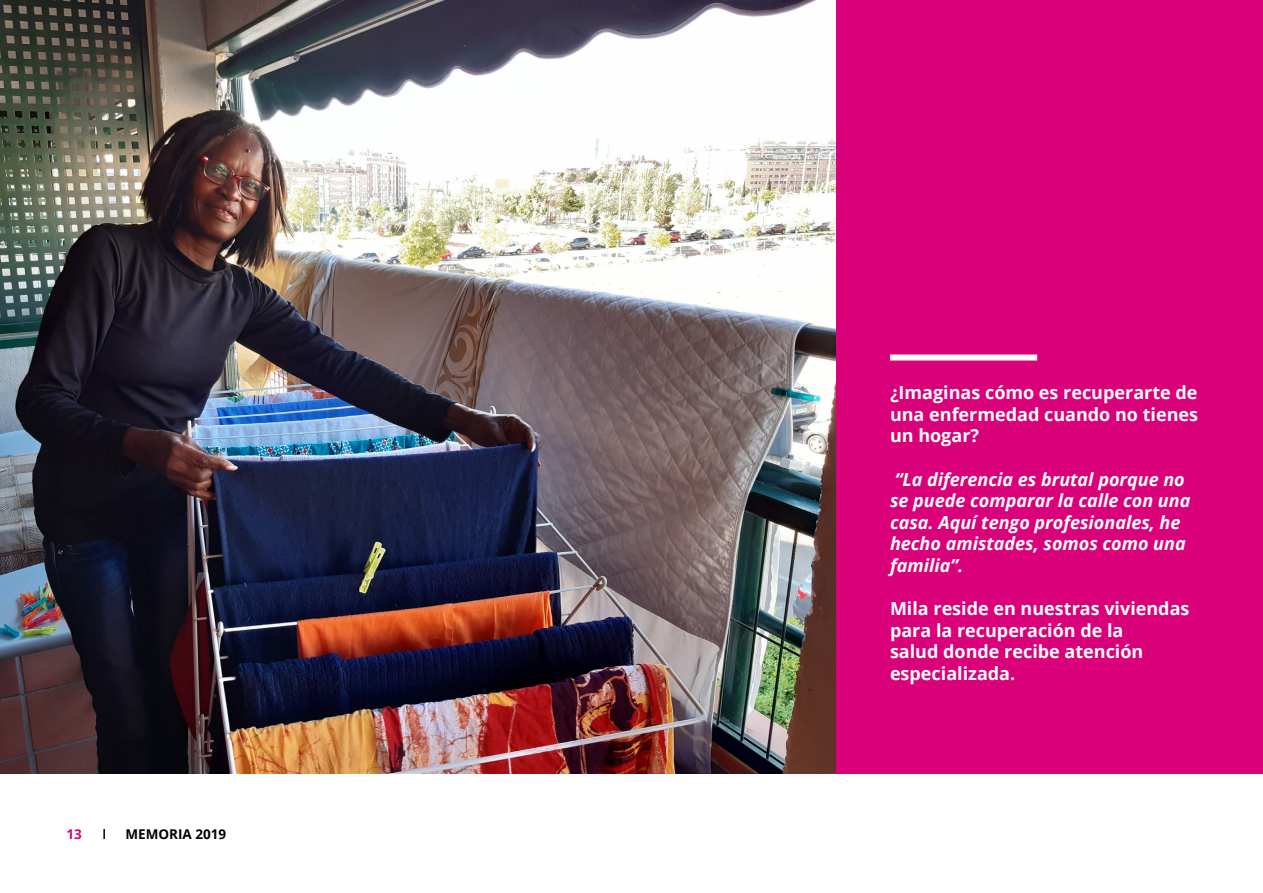
<style>
.page{position:relative;width:1263px;height:893px;background:#fff}
.page>*{position:absolute;margin:0;border:0;box-sizing:border-box;transform-origin:0 0}
.t1{font:700 18px/21.6px "Open Sans";color:#fff;text-align:justify}
.t2{font:italic 700 18px/21.6px "Open Sans";color:#fff}
.t3{font:700 13.5px "Open Sans";color:#000}
.t4{font:700 13.5px "Open Sans";color:#d9007a}
</style>
<div class="page">
<svg style="left:103px;top:829px;width:2px;height:10px"></svg>
<div style="left:836px;top:0;width:427px;height:774px;background:#d9007a"></div>
<img style="left:0;top:0;width:835px;height:774px">
<div style="left:890px;top:354px;width:147px;height:6px;background:#fff"></div>
<p class="t4" style="left:67px;top:824px;width:17px">13</p>
<p class="t3" style="left:125px;top:824px;width:102px">MEMORIA 2019</p>
<p class="t1" style="left:890px;top:381px;width:310px">¿Imaginas cómo es recuperarte de una enfermedad cuando no tienes un hogar?</p>
<p class="t2" style="left:890px;top:468px;width:302px">“La diferencia es brutal porque no se puede comparar la calle con una casa. Aquí tengo profesionales, he hecho amistades, somos como una familia”.</p>
<p class="t1" style="left:890px;top:597px;width:301px;text-align:left">Mila reside en nuestras viviendas para la recuperación de la<br>salud donde recibe atención especializada.</p>
</div>
